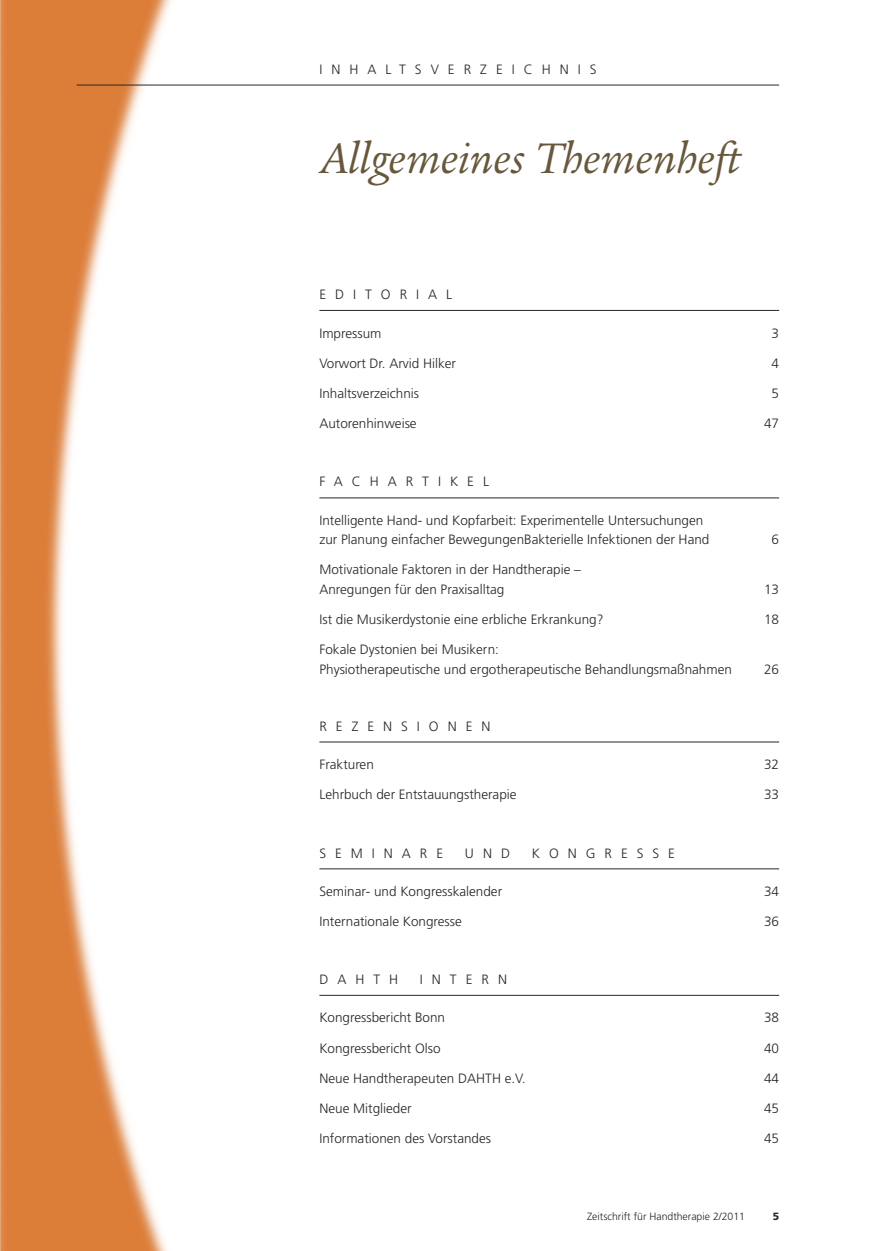
<style>
.page{position:relative;width:890px;height:1251px;background:#fff}
.page>*{position:absolute;margin:0;border:0;box-sizing:border-box;transform-origin:0 0}
.t1{font:italic 44.25px "Legacy Serif EF";color:#67583b}
.t2{font:300 13.5px/19.5px "Frutiger";color:#272627}
.t3{font:300 13.5px "Frutiger";letter-spacing:.665em;color:#272627}
.t4{font:300 10.5px "Frutiger";color:#272627}
.t5{font:900 10.5px "Frutiger";color:#272627}
</style>
<div class="page">
<img style="left:0;top:0;width:213px;height:1251px">
<hr style="left:319px;top:310px;width:459px;height:1px;background:#272627">
<hr style="left:319px;top:497px;width:459px;height:1px;background:#272627">
<hr style="left:319px;top:868px;width:459px;height:1px;background:#272627">
<hr style="left:319px;top:742px;width:459px;height:1px;background:#272627">
<hr style="left:319px;top:995px;width:459px;height:1px;background:#272627">
<hr style="left:77px;top:85px;width:701px;height:1px;background:#272627">
<p class="t3" style="left:319px;top:62px;width:278px">INHALTSVERZEICHNIS</p>
<h1 class="t1" style="left:319px;top:132px;width:421px">Allgemeines Themenheft</h1>
<p class="t3" style="left:319px;top:287px;width:134px">EDITORIAL</p>
<p class="t2" style="left:319px;top:323px;width:63px">Impressum</p>
<p class="t2" style="left:771px;top:323px;width:9px">3</p>
<p class="t2" style="left:319px;top:353px;width:138px">Vorwort Dr. Arvid Hilker</p>
<p class="t2" style="left:771px;top:353px;width:9px">4</p>
<p class="t2" style="left:319px;top:383px;width:101px">Inhaltsverzeichnis</p>
<p class="t2" style="left:771px;top:383px;width:9px">5</p>
<p class="t2" style="left:319px;top:413px;width:99px">Autorenhinweise</p>
<p class="t2" style="left:763px;top:413px;width:16px">47</p>
<p class="t3" style="left:319px;top:474px;width:171px">FACHARTIKEL</p>
<p class="t2" style="left:319px;top:510px;width:391px">Intelligente Hand- und Kopfarbeit: Experimentelle Untersuchungen zur Planung einfacher BewegungenBakterielle Infektionen der Hand</p>
<p class="t2" style="left:319px;top:560px;width:263px">Motivationale Faktoren in der Handtherapie –<br>Anregungen für den Praxisalltag</p>
<p class="t2" style="left:771px;top:530px;width:9px">6</p>
<p class="t2" style="left:763px;top:579px;width:16px">13</p>
<p class="t2" style="left:319px;top:609px;width:285px">Ist die Musikerdystonie eine erbliche Erkrankung?</p>
<p class="t2" style="left:763px;top:609px;width:16px">18</p>
<p class="t2" style="left:319px;top:640px;width:414px">Fokale Dystonien bei Musikern:<br>Physiotherapeutische und ergotherapeutische Behandlungsmaßnahmen</p>
<p class="t2" style="left:763px;top:659px;width:16px">26</p>
<p class="t3" style="left:319px;top:718px;width:172px">REZENSIONEN</p>
<p class="t2" style="left:319px;top:755px;width:56px">Frakturen</p>
<p class="t2" style="left:763px;top:755px;width:16px">32</p>
<p class="t2" style="left:319px;top:785px;width:199px">Lehrbuch der Entstauungstherapie</p>
<p class="t2" style="left:763px;top:785px;width:16px">33</p>
<p class="t3" style="left:319px;top:845px;width:125px">SEMINARE</p>
<p class="t2" style="left:464px;top:843px;width:46px">UND</p>
<p class="t3" style="left:531px;top:845px;width:145px">KONGRESSE</p>
<p class="t2" style="left:319px;top:881px;width:184px">Seminar- und Kongresskalender</p>
<p class="t2" style="left:763px;top:881px;width:16px">34</p>
<p class="t2" style="left:319px;top:912px;width:144px">Internationale Kongresse</p>
<p class="t2" style="left:763px;top:912px;width:16px">36</p>
<p class="t2" style="left:319px;top:970px;width:80px">DAHTH</p>
<p class="t2" style="left:420px;top:970px;width:88px">INTERN</p>
<p class="t2" style="left:319px;top:1008px;width:127px">Kongressbericht Bonn</p>
<p class="t2" style="left:763px;top:1008px;width:16px">38</p>
<p class="t2" style="left:319px;top:1038px;width:123px">Kongressbericht Olso</p>
<p class="t2" style="left:763px;top:1038px;width:16px">40</p>
<p class="t2" style="left:319px;top:1068px;width:207px">Neue Handtherapeuten DAHTH e.V.</p>
<p class="t2" style="left:763px;top:1068px;width:16px">44</p>
<p class="t2" style="left:319px;top:1098px;width:94px">Neue Mitglieder</p>
<p class="t2" style="left:763px;top:1098px;width:16px">45</p>
<p class="t2" style="left:319px;top:1128px;width:173px">Informationen des Vorstandes</p>
<p class="t2" style="left:763px;top:1128px;width:16px">45</p>
<p class="t4" style="left:586px;top:1210px;width:159px">Zeitschrift für Handtherapie 2/2011</p>
<p class="t5" style="left:772px;top:1210px;width:8px">5</p>
</div>
